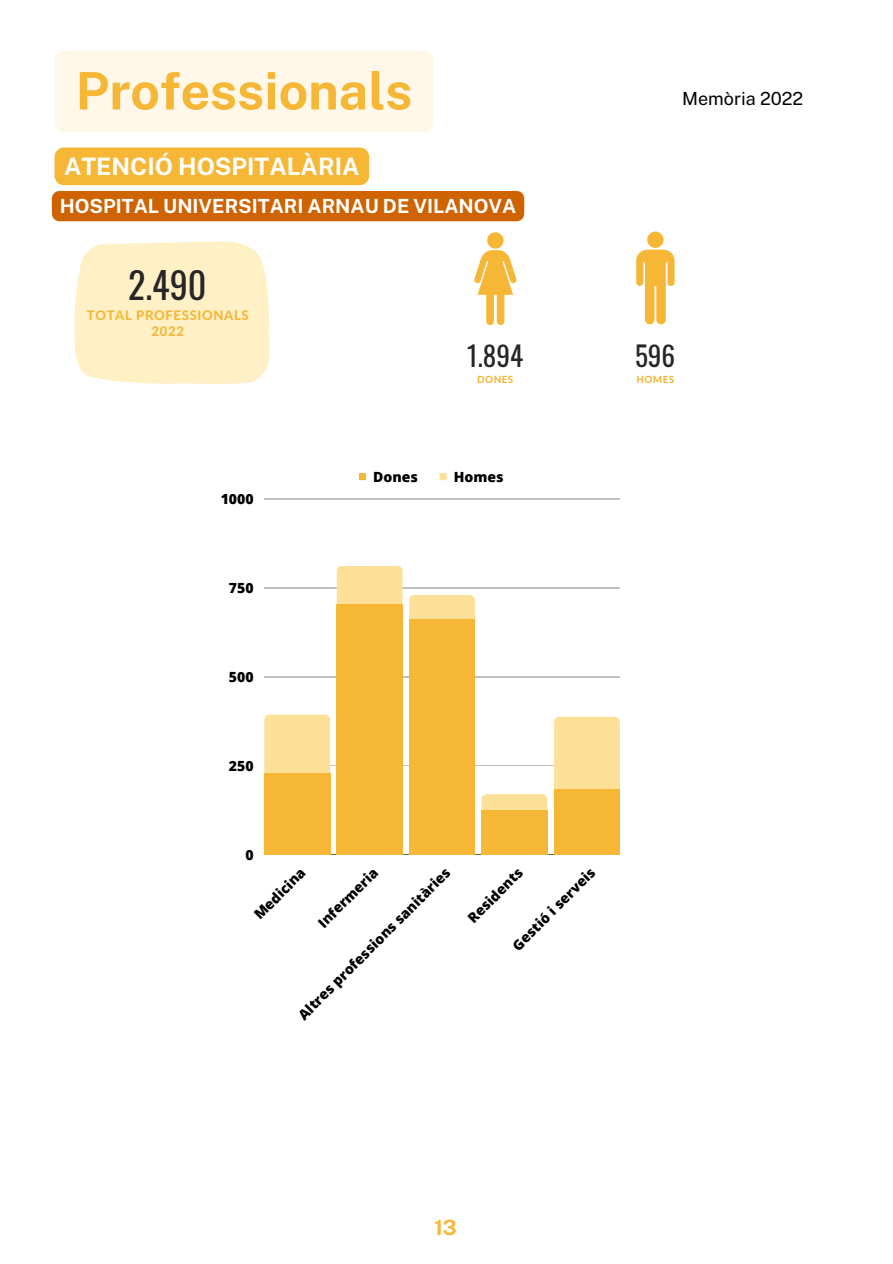
<style>
.page{position:relative;width:893px;height:1264px;background:#fff}
.page>*{position:absolute;margin:0;border:0;box-sizing:border-box;transform-origin:0 0}
.t1{font:700 51.75px "Public Sans";color:#f6b737}
.t2{font:36.15px "Oswald";color:#262626}
.t3{font:27.15px "Oswald";color:#262626}
.t4{font:700 24px "Public Sans";color:#fff}
.t5{font:700 21px "Public Sans";color:#f6b737}
.t6{font:700 19.5px "Public Sans";color:#fff}
.t7{font:18px "Public Sans";color:#000}
.t8{font:800 14.1px "Open Sans";color:#000}
.t9{font:800 13.2px/15.3px "Lato Latin";letter-spacing:.045em;color:#f6b737;text-align:center}
.t10{font:800 9.9px "Lato Latin";letter-spacing:.045em;color:#f6b737}
</style>
<div class="page">
<svg style="left:74px;top:241px;width:196px;height:143px;background:#fff1c9"></svg>
<div style="left:647px;top:231px;width:16px;height:17px;background:#f6b737;border-radius:50%"></div>
<svg style="left:636px;top:250px;width:38px;height:74px"></svg>
<div style="left:487px;top:232px;width:16px;height:17px;background:#f6b737;border-radius:50%"></div>
<svg style="left:474px;top:250px;width:43px;height:75px"></svg>
<div style="left:55px;top:51px;width:378px;height:81px;background:#fff8e9;border-radius:9px"></div>
<div style="left:359px;top:473px;width:7px;height:7px;background:#f6b737"></div>
<div style="left:439px;top:473px;width:7px;height:7px;background:#fde097"></div>
<hr style="left:264px;top:499px;width:355px;height:1px;background:#000">
<hr style="left:264px;top:587px;width:355px;height:1px;background:#000">
<hr style="left:264px;top:676px;width:355px;height:1px;background:#000">
<hr style="left:264px;top:765px;width:355px;height:1px;background:#000">
<hr style="left:264px;top:854px;width:355px;height:1px;background:#000">
<svg style="left:264px;top:714px;width:66px;height:6px"></svg>
<svg style="left:337px;top:566px;width:65px;height:5px"></svg>
<div style="left:409px;top:595px;width:66px;height:24px;background:#fde097"></div>
<svg style="left:481px;top:794px;width:66px;height:5px"></svg>
<div style="left:554px;top:716px;width:65px;height:73px;background:#fde097"></div>
<div style="left:264px;top:774px;width:66px;height:80px;background:#f6b737"></div>
<div style="left:337px;top:604px;width:65px;height:250px;background:#f6b737"></div>
<div style="left:409px;top:619px;width:66px;height:235px;background:#f6b737"></div>
<div style="left:481px;top:810px;width:66px;height:44px;background:#f6b737"></div>
<div style="left:554px;top:789px;width:65px;height:65px;background:#f6b737"></div>
<div style="left:54px;top:147px;width:315px;height:38px;background:#f6b737"></div>
<div style="left:52px;top:191px;width:472px;height:30px;background:#cf6300"></div>
<p class="t1" style="left:76px;top:60px;width:338px">Professionals</p>
<p class="t4" style="left:64px;top:152px;width:297px">ATENCIÓ HOSPITALÀRIA</p>
<p class="t6" style="left:60px;top:194px;width:458px">HOSPITAL UNIVERSITARI ARNAU DE VILANOVA</p>
<p class="t2" style="left:128px;top:257px;width:80px">2.490</p>
<p class="t9" style="left:87px;top:309px;width:163px">TOTAL PROFESSIONALS<br>2022</p>
<p class="t8" style="left:221px;top:489px;width:34px">1000</p>
<p class="t8" style="left:229px;top:578px;width:26px">750</p>
<p class="t8" style="left:229px;top:667px;width:26px">500</p>
<p class="t8" style="left:229px;top:756px;width:26px">250</p>
<p class="t8" style="left:245px;top:844px;width:10px">0</p>
<p class="t3" style="left:467px;top:335px;width:58px">1.894</p>
<p class="t10" style="left:477px;top:375px;width:38px">DONES</p>
<p class="t8" style="left:373px;top:467px;width:46px">Dones</p>
<p class="t8" style="left:454px;top:467px;width:51px">Homes</p>
<p class="t8" style="left:294px;top:1010px;width:210px;rotate:-45deg">Altres professions sanitàries</p>
<p class="t8" style="left:463px;top:913px;width:73px;rotate:-45deg">Residents</p>
<p class="t8" style="left:507px;top:940px;width:112px;rotate:-45deg">Gestió i serveis</p>
<p class="t8" style="left:249px;top:909px;width:68px;rotate:-45deg">Medicina</p>
<p class="t8" style="left:313px;top:918px;width:79px;rotate:-45deg">Infermeria</p>
<p class="t7" style="left:682px;top:88px;width:123px">Memòria 2022</p>
<p class="t3" style="left:635px;top:335px;width:42px">596</p>
<p class="t10" style="left:636px;top:375px;width:39px">HOMES</p>
<p class="t5" style="left:434px;top:1214px;width:24px">13</p>
</div>
